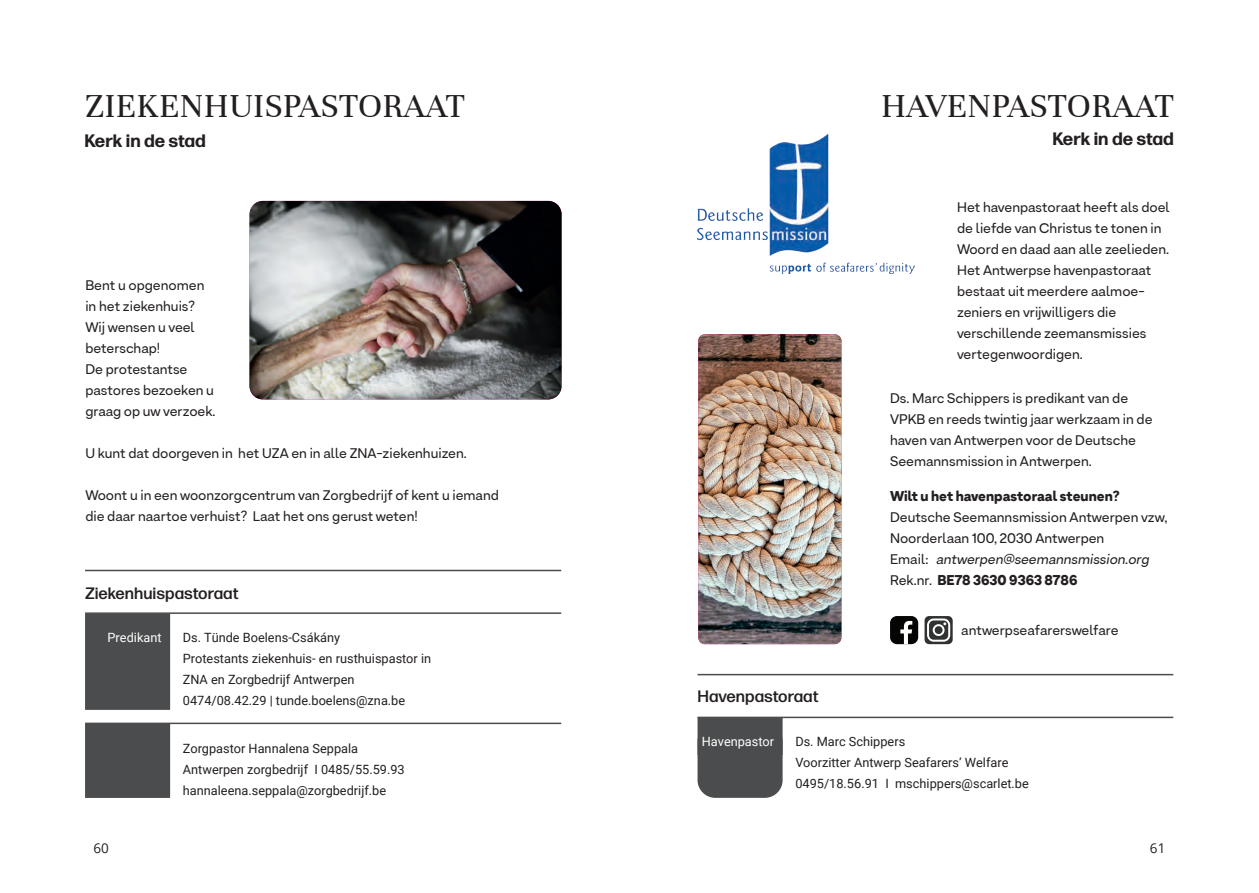
<style>
.page{position:relative;width:1259px;height:893px;background:#fff}
.page>*{position:absolute;margin:0;border:0;box-sizing:border-box;transform-origin:0 0}
.t1{font:36px "Unna";letter-spacing:.01em;color:#231f20}
.t2{font:700 18px "Forma DJR Micro";color:#231f20}
.t3{font:500 16.5px "Forma DJR Micro";color:#231f20}
.t4{font:13.8px/21px "Armin Soft";color:#231f20}
.t5{font:900 13.8px "Armin Soft";color:#231f20}
.t6{font:13.5px "Open Sans";color:#231f20}
.t7{font:12.75px/21px "Roboto";color:#231f20}
.t8{font:12.75px "Roboto";color:#fff}
.s1{font-style:italic}
.s2{font-weight:900}
</style>
<div class="page">
<div style="left:85px;top:613px;width:85px;height:97px;background:#4b4c4d"></div>
<hr style="left:85px;top:612px;width:476px;height:2px;background:#4b4c4d">
<div style="left:85px;top:724px;width:85px;height:74px;background:#4b4c4d"></div>
<hr style="left:85px;top:723px;width:476px;height:1px;background:#4b4c4d">
<hr style="left:85px;top:570px;width:476px;height:1px;background:#4b4c4d">
<hr style="left:697px;top:674px;width:476px;height:1px;background:#4b4c4d">
<hr style="left:697px;top:717px;width:476px;height:1px;background:#4b4c4d">
<div style="left:698px;top:724px;width:84px;height:73px;background:#4b4c4d;border-radius:17px"></div>
<div style="left:697px;top:724px;width:85px;height:74px;border:2px solid #4b4c4d;border-radius:17px"></div>
<div style="left:697px;top:717px;width:85px;height:38px;background:#4b4c4d"></div>
<div style="left:890px;top:616px;width:28px;height:28px;background:#050504;border-radius:7px"></div>
<svg style="left:900px;top:621px;width:12px;height:23px"></svg>
<div style="left:924px;top:616px;width:28px;height:28px;background:#313232;border-radius:5px"></div>
<svg style="left:927px;top:618px;width:23px;height:24px"></svg>
<img style="left:249px;top:201px;width:312px;height:198px">
<img style="left:698px;top:334px;width:143px;height:310px">
<img style="left:698px;top:133px;width:216px;height:141px">
<h1 class="t1" style="left:86px;top:85px;width:381px">ZIEKENHUISPASTORAAT</h1>
<h2 class="t2" style="left:84px;top:129px;width:123px">Kerk in de stad</h2>
<p class="t4" style="left:85px;top:274px;width:132px">Bent u opgenomen in het ziekenhuis?<br>Wij wensen u veel beterschap!<br>De protestantse pastores bezoeken u graag op uw verzoek.</p>
<p class="t4" style="left:85px;top:442px;width:383px">U kunt dat doorgeven in het UZA en in alle ZNA-ziekenhuizen.</p>
<p class="t4" style="left:85px;top:484px;width:415px">Woont u in een woonzorgcentrum van Zorgbedrijf of kent u iemand die daar naartoe verhuist? Laat het ons gerust weten!</p>
<p class="t3" style="left:85px;top:583px;width:155px">Ziekenhuispastoraat</p>
<p class="t8" style="left:108px;top:629px;width:56px">Predikant</p>
<p class="t7" style="left:183px;top:627px;width:250px">Ds. Tünde Boelens-Csákány<br>Protestants ziekenhuis- en rusthuispastor in ZNA en Zorgbedrijf Antwerpen 0474/08.42.29 | tunde.boelens@zna.be</p>
<p class="t7" style="left:183px;top:737px;width:223px">Zorgpastor Hannalena Seppala<br>Antwerpen zorgbedrijf I 0485/55.59.93 hannaleena.seppala@zorgbedrijf.be</p>
<h1 class="t1" style="left:881px;top:85px;width:294px">HAVENPASTORAAT</h1>
<h2 class="t2" style="left:1052px;top:127px;width:123px">Kerk in de stad</h2>
<p class="t4" style="left:957px;top:196px;width:214px">Het havenpastoraat heeft als doel de liefde van Christus te tonen in<br>Woord en daad aan alle zeelieden.<br>Het Antwerpse havenpastoraat bestaat uit meerdere aalmoe&shy;zeniers en vrijwilligers die verschillende zeemansmissies vertegenwoordigen.</p>
<p class="t4" style="left:890px;top:387px;width:264px">Ds. Marc Schippers is predikant van de VPKB en reeds twintig jaar werkzaam in de haven van Antwerpen voor de Deutsche Seemannsmission in Antwerpen.</p>
<p class="t5" style="left:890px;top:487px;width:231px">Wilt u het havenpastoraal steunen?</p>
<p class="t4" style="left:890px;top:506px;width:279px">Deutsche Seemannsmission Antwerpen vzw, Noorderlaan 100, 2030 Antwerpen<br>Email: <span class="s1">antwerpen@seemannsmission.org </span>Rek.nr. <span class="s2">BE78 3630 9363 8786</span></p>
<p class="t4" style="left:961px;top:619px;width:159px">antwerpseafarerswelfare</p>
<p class="t3" style="left:697px;top:686px;width:123px">Havenpastoraat</p>
<p class="t7" style="left:795px;top:731px;width:235px">Ds. Marc Schippers<br>Voorzitter Antwerp Seafarers’ Welfare<br>0495/18.56.91 I mschippers@scarlet.be</p>
<p class="t8" style="left:702px;top:733px;width:74px">Havenpastor</p>
<p class="t6" style="left:94px;top:839px;width:17px">60</p>
<p class="t6" style="left:1150px;top:839px;width:17px">61</p>
</div>
